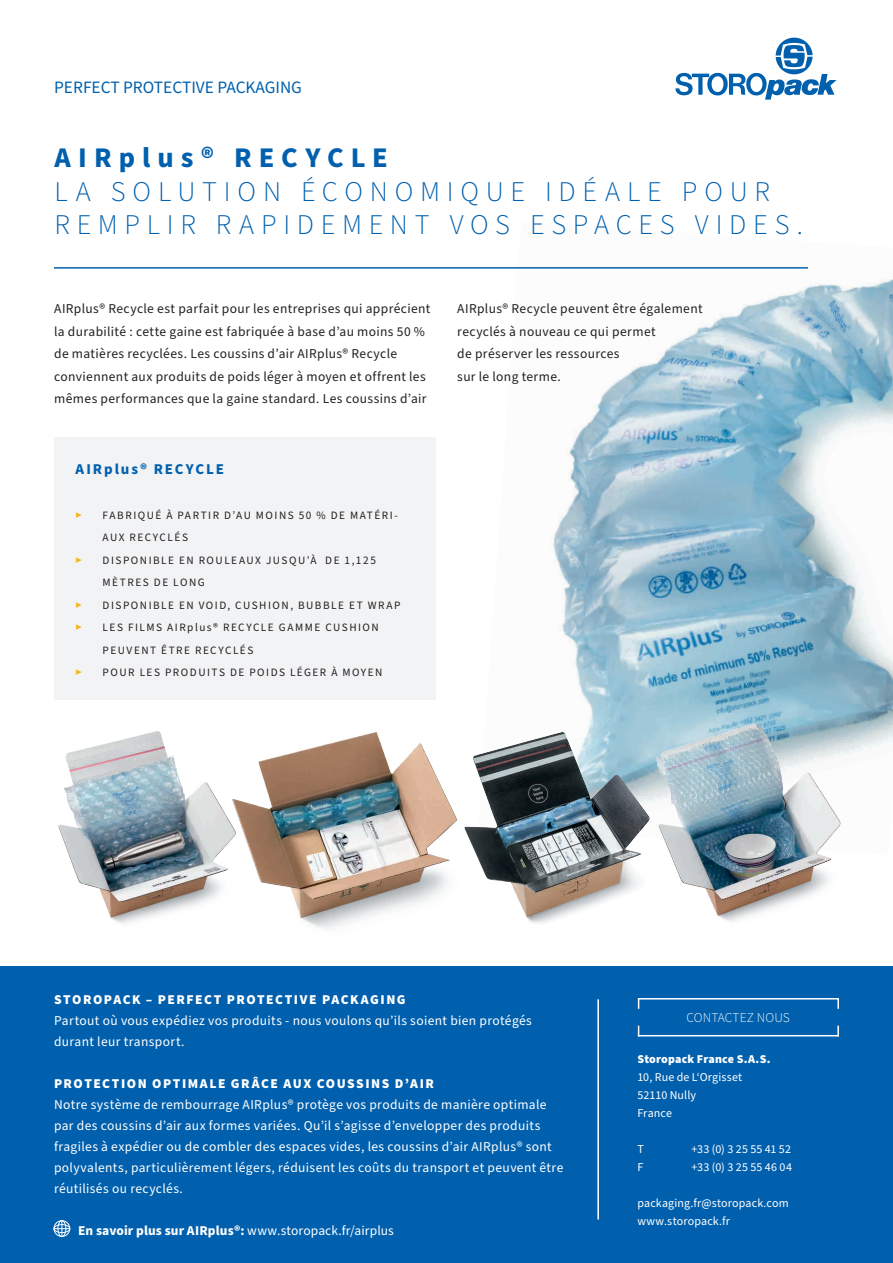
<style>
.page{position:relative;width:893px;height:1263px;background:#fff}
.page>*{position:absolute;margin:0;border:0;box-sizing:border-box;transform-origin:0 0}
.t1{font:300 28.5px/33.8px "Source Sans Pro";letter-spacing:.235em;color:#0160ae}
.t2{font:700 28.5px "Source Sans Pro";letter-spacing:.25em;color:#0160ae}
.t3{font:17.4px "Source Sans Pro";color:#0160ae}
.t4{font:700 15px "Source Sans Pro";letter-spacing:.13em;color:#0160ae}
.t5{font:13.5px/21px "Source Sans Pro";letter-spacing:.025em;color:#fff}
.t6{font:13.5px/22.5px "Source Sans Pro";letter-spacing:.025em;color:#231f20}
.t7{font:900 13.5px "Source Sans Pro";letter-spacing:.11em;color:#fff}
.t8{font:700 13.5px "Source Sans Pro";letter-spacing:.01em;color:#fff}
.t9{font:300 13.5px "Source Sans Pro";letter-spacing:.005em;color:#fff}
.t10{font:12px "Source Sans Pro";letter-spacing:.01em;color:#fff}
.t11{font:900 12px "Source Sans Pro";letter-spacing:.01em;color:#fff}
.t12{font:11.25px/22.5px "Source Sans Pro";letter-spacing:.135em;color:#231f20}
.t13{font:11.25px "Source Sans Pro";color:#fbb416}
.s1{font-weight:400}
</style>
<div class="page">
<div style="left:0;top:966px;width:893px;height:297px;background:#0160ae"></div>
<hr style="left:597px;top:999px;width:2px;height:220px;background:#fff">
<img style="left:553px;top:279px;width:340px;height:468px">
<svg style="left:675px;top:38px;width:161px;height:62px"></svg>
<hr style="left:638px;top:998px;width:201px;height:1px;background:#fff">
<svg style="left:837px;top:999px;width:2px;height:10px"></svg>
<hr style="left:638px;top:1035px;width:201px;height:1px;background:#fff">
<svg style="left:837px;top:1026px;width:2px;height:9px"></svg>
<svg style="left:54px;top:1220px;width:16px;height:17px"></svg>
<div style="left:54px;top:437px;width:382px;height:263px;background:#f2f3f4"></div>
<hr style="left:54px;top:267px;width:754px;height:2px;background:#0160ae">
<img style="left:516px;top:732px;width:113px;height:191px">
<img style="left:280px;top:732px;width:236px;height:197px">
<img style="left:58px;top:731px;width:222px;height:193px">
<img style="left:629px;top:713px;width:248px;height:209px">
<p class="t3" style="left:54px;top:75px;width:249px">PERFECT PROTECTIVE PACKAGING</p>
<p class="t2" style="left:54px;top:138px;width:335px">AIRplus® RECYCLE</p>
<p class="t1" style="left:54px;top:175px;width:750px">LA SOLUTION ÉCONOMIQUE IDÉALE POUR<br>REMPLIR RAPIDEMENT VOS ESPACES VIDES.</p>
<p class="t6" style="left:54px;top:298px;width:378px">AIRplus® Recycle est parfait pour les entreprises qui apprécient la durabilité : cette gaine est fabriquée à base d’au moins 50 % de matières recyclées. Les coussins d’air AIRplus® Recycle conviennent aux produits de poids léger à moyen et offrent les mêmes performances que la gaine standard. Les coussins d’air</p>
<p class="t6" style="left:457px;top:298px;width:247px">AIRplus® Recycle peuvent être également</p>
<p class="t6" style="left:457px;top:320px;width:200px">recyclés à nouveau ce qui permet</p>
<p class="t6" style="left:457px;top:343px;width:164px">de préserver les ressources</p>
<p class="t6" style="left:457px;top:365px;width:105px">sur le long terme.</p>
<p class="t4" style="left:76px;top:458px;width:150px">AIRplus® RECYCLE</p>
<p class="t13" style="left:76px;top:507px;width:8px">▶</p>
<p class="t12" style="left:103px;top:504px;width:297px">FABRIQUÉ À PARTIR D’AU MOINS 50 % DE MATÉRI-<br>AUX RECYCLÉS</p>
<p class="t13" style="left:76px;top:552px;width:8px">▶</p>
<p class="t12" style="left:103px;top:549px;width:275px">DISPONIBLE EN ROULEAUX JUSQU’À DE 1,125<br>MÈTRES DE LONG</p>
<p class="t13" style="left:76px;top:597px;width:8px">▶</p>
<p class="t12" style="left:103px;top:594px;width:299px">DISPONIBLE EN VOID, CUSHION, BUBBLE ET WRAP</p>
<p class="t13" style="left:76px;top:620px;width:8px">▶</p>
<p class="t12" style="left:103px;top:616px;width:278px">LES FILMS AIRplus® RECYCLE GAMME CUSHION<br>PEUVENT ÊTRE RECYCLÉS</p>
<p class="t13" style="left:76px;top:665px;width:8px">▶</p>
<p class="t12" style="left:103px;top:661px;width:281px">POUR LES PRODUITS DE POIDS LÉGER À MOYEN</p>
<p class="t7" style="left:54px;top:990px;width:353px">STOROPACK – PERFECT PROTECTIVE PACKAGING</p>
<p class="t5" style="left:54px;top:1010px;width:479px">Partout où vous expédiez vos produits - nous voulons qu’ils soient bien protégés durant leur transport.</p>
<p class="t7" style="left:54px;top:1074px;width:382px">PROTECTION OPTIMALE GRÂCE AUX COUSSINS D’AIR</p>
<p class="t5" style="left:54px;top:1094px;width:511px">Notre système de rembourrage AIRplus® protège vos produits de manière optimale par des coussins d’air aux formes variées. Qu’il s’agisse d’envelopper des produits fragiles à expédier ou de combler des espaces vides, les coussins d’air AIRplus® sont polyvalents, particulièrement légers, réduisent les coûts du transport et peuvent être réutilisés ou recyclés.</p>
<p class="t8" style="left:78px;top:1221px;width:317px">En savoir plus sur AIRplus®: <span class="s1">www.storopack.fr/airplus</span></p>
<p class="t9" style="left:686px;top:1009px;width:105px">CONTACTEZ NOUS</p>
<p class="t11" style="left:637px;top:1050px;width:135px">Storopack France S.A.S.</p>
<p class="t10" style="left:637px;top:1068px;width:106px">10, Rue de L‘Orgisset</p>
<p class="t10" style="left:637px;top:1086px;width:60px">52110 Nully</p>
<p class="t10" style="left:637px;top:1104px;width:36px">France</p>
<p class="t10" style="left:637px;top:1140px;width:8px">T</p>
<p class="t10" style="left:691px;top:1140px;width:101px">+33 (0) 3 25 55 41 52</p>
<p class="t10" style="left:637px;top:1158px;width:7px">F</p>
<p class="t10" style="left:691px;top:1158px;width:102px">+33 (0) 3 25 55 46 04</p>
<p class="t10" style="left:637px;top:1194px;width:153px">packaging.fr@storopack.com</p>
<p class="t10" style="left:637px;top:1212px;width:94px">www.storopack.fr</p>
</div>
